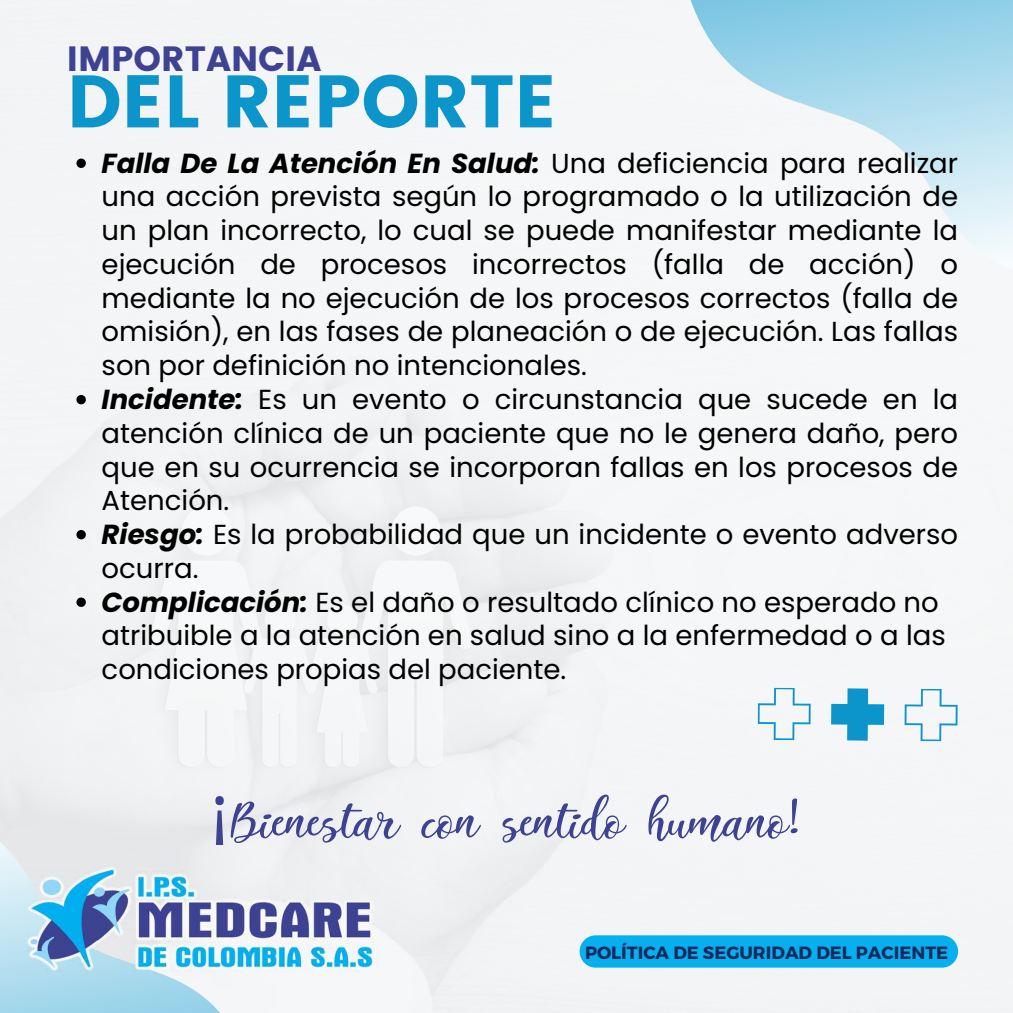
<style>
.page{position:relative;width:1013px;height:1013px;background:#fff}
.page>*{position:absolute;margin:0;border:0;box-sizing:border-box;transform-origin:0 0}
.t1{font:74.12px "Poppins";color:#0c95cb}
.t2{font:67.25px "Italian Breakfast";color:#3d4392}
.t3{font:35px "Poppins";color:#3d4392}
.t4{font:27.5px/33.8px "Poppins";color:#000}
.t5{font:700 17.75px "Montserrat";color:#11295d}
.s1{font-weight:700;font-style:italic}
.s2{font-family:"Noto Sans"}
</style>
<div class="page">
<div style="left:0;top:0;width:1012px;height:1012px;background:#f4f5f6"></div>
<svg style="left:0;top:654px;width:301px;height:358px;fill:#f0f1f2"></svg>
<svg style="left:625px;top:0;width:387px;height:460px;fill:#f6f7f7"></svg>
<svg style="left:76px;top:159px;width:10px;height:9px"></svg>
<svg style="left:76px;top:395px;width:10px;height:9px"></svg>
<svg style="left:76px;top:530px;width:10px;height:9px"></svg>
<svg style="left:76px;top:597px;width:10px;height:10px"></svg>
<img style="left:23px;top:861px;width:356px;height:118px">
<svg style="left:757px;top:687px;width:200px;height:54px"></svg>
<div style="left:579px;top:935px;width:379px;height:32px;background:#08afee;border-radius:16px"></div>
<p class="t3" style="left:67px;top:39px;width:256px">IMPORTANCIA</p>
<h1 class="t1" style="left:67px;top:58px;width:491px">DEL REPORTE</h1>
<p class="t4" style="left:102px;top:146px;width:858px"><span class="s1">Falla De La Atención En Salud:</span> Una deficiencia para realizar una acción prevista según lo programado o la utilización de un plan incorrecto, lo cual se puede manifestar mediante la ejecución de procesos incorrectos (falla de acción) o mediante la no ejecución de los procesos correctos (falla de omisión), en las fases de planeación o de ejecución. Las fallas son por definición no intencionales.<br><span class="s1">Incidente:</span> Es un evento o circunstancia que sucede en la atención clínica de un paciente que no le genera daño, pero que en su ocurrencia se incorporan fallas en los procesos de Atención.<br><span class="s1">Riesgo:</span> Es la probabilidad que un incidente o evento adverso ocurra.<br><span class="s1">Complicación:</span> Es el daño o resultado clínico no esperado no atribuible a la atención en salud sino a la enfermedad o a las condiciones propias del paciente.</p>
<h2 class="t2" style="left:210px;top:785px;width:594px"><span class="s2">¡</span>Bienestar con sentido humano!</h2>
<p class="t5" style="left:585px;top:940px;width:364px">POLÍTICA DE SEGURIDAD DEL PACIENTE</p>
</div>
